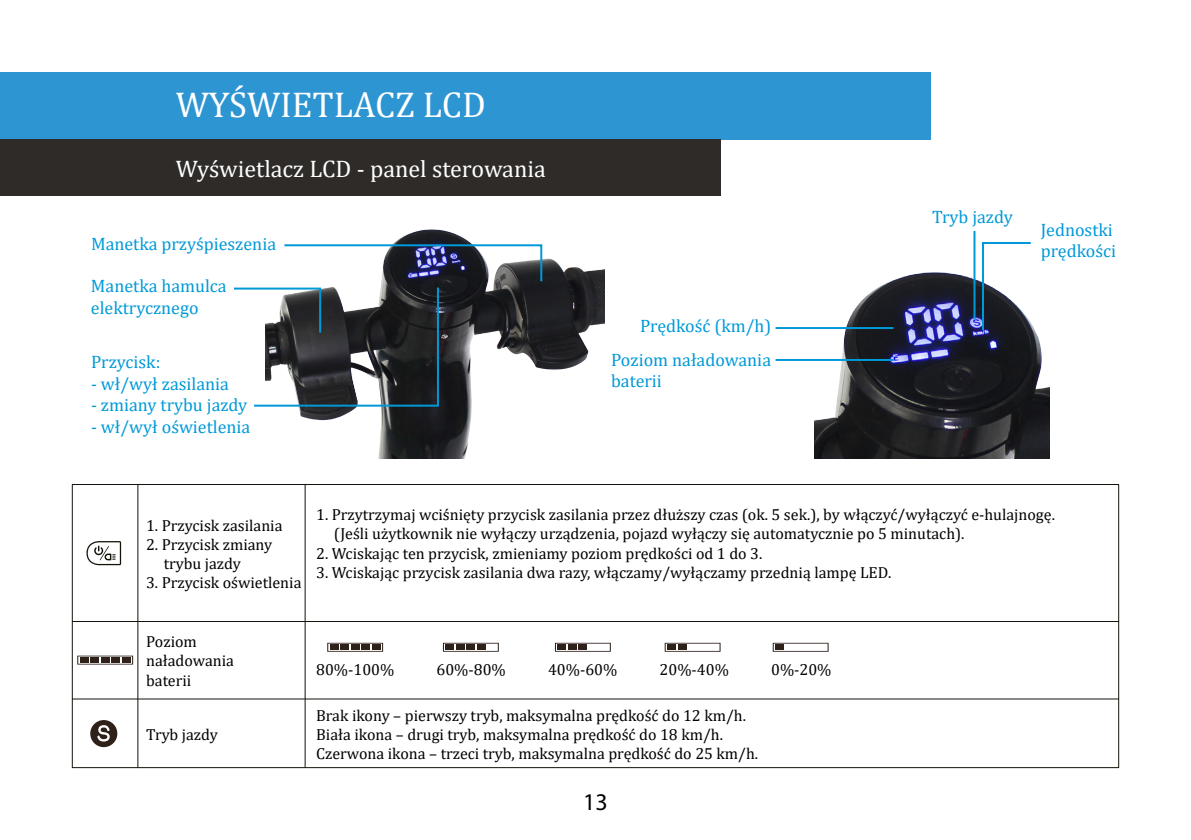
<style>
.page{position:relative;width:1191px;height:840px;background:#fff}
.page>*{position:absolute;margin:0;border:0;box-sizing:border-box;transform-origin:0 0}
.t1{font:36px "Cambria";color:#fff}
.t2{font:24px "Cambria";color:#fff}
.t3{font:24px "Myriad Pro";color:#000}
.t4{font:18px/21.6px "Cambria";color:#0099d8}
.t5{font:16px/19.2px "Cambria";color:#000}
</style>
<div class="page">
<img style="left:814px;top:264px;width:236px;height:194px">
<hr style="left:973px;top:231px;width:2px;height:88px;background:#0099d8">
<svg style="left:981px;top:242px;width:51px;height:90px"></svg>
<img style="left:298px;top:229px;width:306px;height:229px">
<div style="left:0;top:72px;width:930px;height:67px;background:#2e95d3"></div>
<div style="left:0;top:139px;width:720px;height:57px;background:#2e2b28"></div>
<hr style="left:775px;top:359px;width:118px;height:2px;background:#0099d8">
<hr style="left:775px;top:327px;width:118px;height:2px;background:#0099d8">
<svg style="left:233px;top:243px;width:310px;height:164px"></svg>
<hr style="left:72px;top:620px;width:1046px;height:1px;background:#15130b">
<hr style="left:72px;top:698px;width:1046px;height:1px;background:#15130b">
<hr style="left:305px;top:484px;width:1px;height:283px;background:#15130b">
<hr style="left:137px;top:484px;width:1px;height:283px;background:#15130b">
<svg style="left:86px;top:541px;width:35px;height:24px"></svg>
<svg style="left:77px;top:655px;width:56px;height:9px"></svg>
<div style="left:80px;top:657px;width:9px;height:5px;background:#2d211a"></div>
<div style="left:90px;top:657px;width:9px;height:5px;background:#2d211a"></div>
<div style="left:101px;top:657px;width:9px;height:5px;background:#2d211a"></div>
<div style="left:111px;top:657px;width:9px;height:5px;background:#2d211a"></div>
<div style="left:122px;top:657px;width:9px;height:5px;background:#2d211a"></div>
<svg style="left:90px;top:720px;width:27px;height:26px"></svg>
<svg style="left:327px;top:642px;width:56px;height:9px"></svg>
<div style="left:330px;top:644px;width:8px;height:5px;background:#2d211a"></div>
<div style="left:340px;top:644px;width:9px;height:5px;background:#2d211a"></div>
<div style="left:351px;top:644px;width:9px;height:5px;background:#2d211a"></div>
<div style="left:361px;top:644px;width:9px;height:5px;background:#2d211a"></div>
<div style="left:372px;top:644px;width:9px;height:5px;background:#2d211a"></div>
<svg style="left:555px;top:642px;width:56px;height:9px"></svg>
<div style="left:557px;top:644px;width:9px;height:5px;background:#2d211a"></div>
<div style="left:568px;top:644px;width:9px;height:5px;background:#2d211a"></div>
<div style="left:578px;top:644px;width:9px;height:5px;background:#2d211a"></div>
<svg style="left:443px;top:642px;width:56px;height:9px"></svg>
<div style="left:445px;top:644px;width:9px;height:5px;background:#2d211a"></div>
<div style="left:456px;top:644px;width:9px;height:5px;background:#2d211a"></div>
<div style="left:466px;top:644px;width:9px;height:5px;background:#2d211a"></div>
<div style="left:477px;top:644px;width:9px;height:5px;background:#2d211a"></div>
<svg style="left:664px;top:642px;width:56px;height:9px"></svg>
<div style="left:667px;top:644px;width:9px;height:5px;background:#2d211a"></div>
<div style="left:677px;top:644px;width:9px;height:5px;background:#2d211a"></div>
<svg style="left:772px;top:642px;width:56px;height:9px"></svg>
<div style="left:775px;top:644px;width:9px;height:5px;background:#2d211a"></div>
<hr style="left:1190px;top:139px;width:1px;height:57px;background:#2e2b28">
<h1 class="t1" style="left:176px;top:83px;width:311px">WYŚWIETLACZ LCD</h1>
<h2 class="t2" style="left:176px;top:154px;width:371px">Wyświetlacz LCD - panel sterowania</h2>
<p class="t4" style="left:91px;top:232px;width:187px">Manetka przyśpieszenia</p>
<p class="t4" style="left:91px;top:275px;width:137px">Manetka hamulca elektrycznego</p>
<p class="t4" style="left:91px;top:351px;width:71px">Przycisk:</p>
<p class="t4" style="left:91px;top:372px;width:139px">- wł/wył zasilania</p>
<p class="t4" style="left:91px;top:394px;width:158px">- zmiany trybu jazdy</p>
<p class="t4" style="left:91px;top:415px;width:161px">- wł/wył oświetlenia</p>
<p class="t4" style="left:611px;top:309px;width:162px;line-height:33.2px;text-align:right">Prędkość (km/h)<br>Poziom naładowania</p>
<p class="t4" style="left:611px;top:370px;width:52px">baterii</p>
<p class="t4" style="left:932px;top:206px;width:82px">Tryb jazdy</p>
<p class="t4" style="left:1040px;top:218px;width:77px">Jednostki prędkości</p>
<p class="t5" style="left:146px;top:515px;width:138px">1. Przycisk zasilania</p>
<p class="t5" style="left:164px;top:534px;width:110px;text-indent:-18px">2. Przycisk zmiany trybu jazdy</p>
<p class="t5" style="left:146px;top:572px;width:157px">3. Przycisk oświetlenia</p>
<p class="t5" style="left:334px;top:505px;width:722px;text-indent:-18px">1. Przytrzymaj wciśnięty przycisk zasilania przez dłuższy czas (ok. 5 sek.), by włączyć/wyłączyć e-hulajnogę. (Jeśli użytkownik nie wyłączy urządzenia, pojazd wyłączy się automatycznie po 5 minutach).</p>
<p class="t5" style="left:316px;top:543px;width:448px">2. Wciskając ten przycisk, zmieniamy poziom prędkości od 1 do 3.</p>
<p class="t5" style="left:316px;top:562px;width:576px">3. Wciskając przycisk zasilania dwa razy, włączamy/wyłączamy przednią lampę LED.</p>
<p class="t5" style="left:146px;top:631px;width:89px">Poziom naładowania baterii</p>
<p class="t5" style="left:146px;top:724px;width:73px">Tryb jazdy</p>
<p class="t5" style="left:316px;top:659px;width:80px">80%-100%</p>
<p class="t5" style="left:436px;top:659px;width:71px">60%-80%</p>
<p class="t5" style="left:548px;top:659px;width:71px">40%-60%</p>
<p class="t5" style="left:659px;top:659px;width:71px">20%-40%</p>
<p class="t5" style="left:771px;top:659px;width:62px">0%-20%</p>
<p class="t5" style="left:316px;top:705px;width:443px">Brak ikony – pierwszy tryb, maksymalna prędkość do 12 km/h.<br>Biała ikona – drugi tryb, maksymalna prędkość do 18 km/h.<br>Czerwona ikona – trzeci tryb, maksymalna prędkość do 25 km/h.</p>
<h2 class="t3" style="left:583px;top:786px;width:26px">13</h2>
</div>
